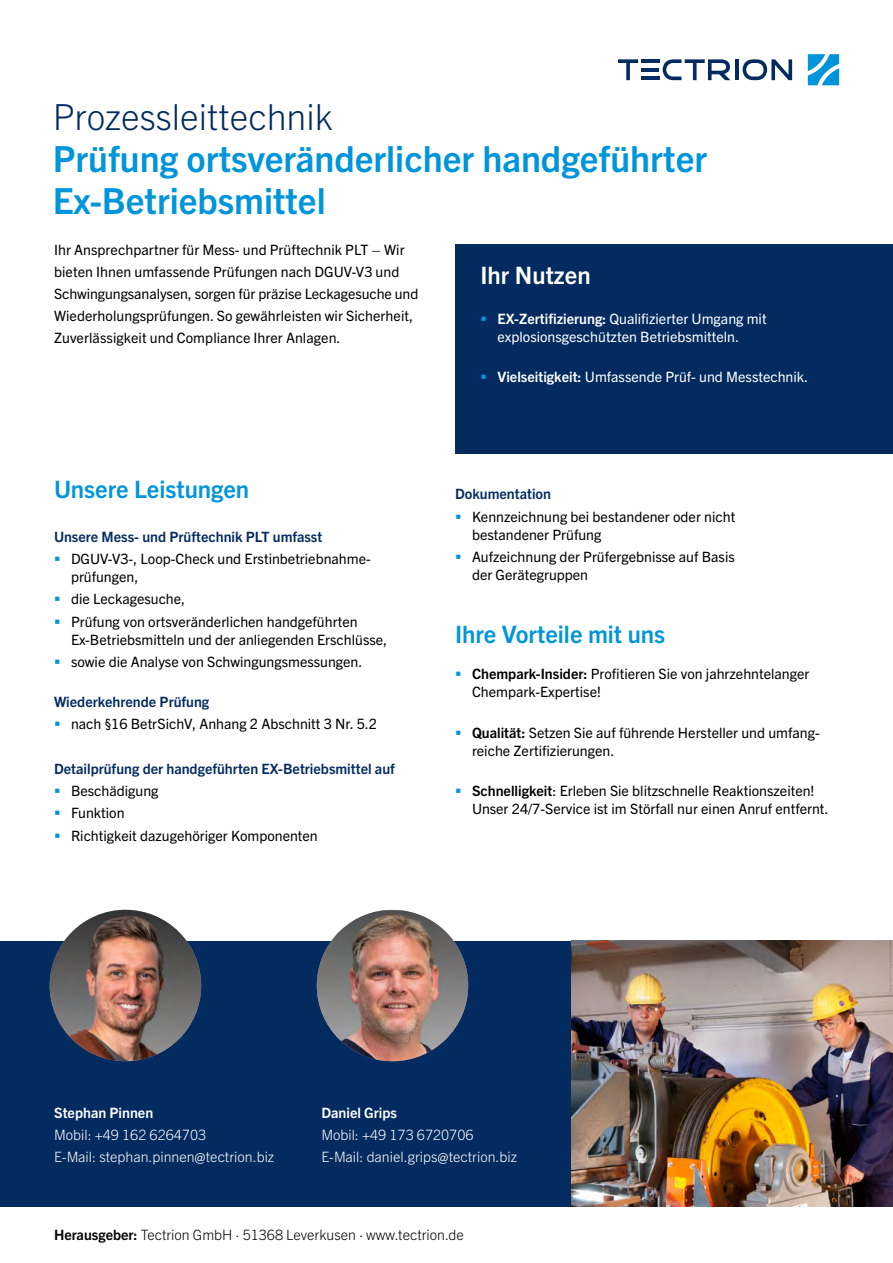
<style>
.page{position:relative;width:893px;height:1263px;background:#fff}
.page>*{position:absolute;margin:0;border:0;box-sizing:border-box;transform-origin:0 0}
.t1{font:700 36px/42px "Trade Gothic Next LT Pro";color:#0095db}
.t2{font:300 36px "Trade Gothic Next LT Pro";color:#042b60}
.t3{font:700 24px "Trade Gothic Next LT Pro";color:#0095db}
.t4{font:700 24px "Trade Gothic Next LT Pro";color:#fff}
.t5{font:14.25px/18px "Trade Gothic Next LT Pro";color:#000}
.t6{font:14.25px/18px "Trade Gothic Next LT Pro";color:#fff}
.t7{font:300 14.25px "Trade Gothic Next LT Pro";color:#fff}
.Liste{font:700 14.25px "Trade Gothic Next LT Pro";color:#042b60}
.t8{font:300 14.25px "Trade Gothic Next LT Pro";color:#000}
.Fließtext{font:700 14.25px "Trade Gothic Next LT Pro";color:#042b60}
.t9{font:700 14.25px "Trade Gothic Next LT Pro";color:#fff}
.s1{font-weight:700}
</style>
<div class="page">
<svg style="left:808px;top:54px;width:31px;height:31px"></svg>
<svg style="left:618px;top:59px;width:20px;height:21px"></svg>
<svg style="left:663px;top:59px;width:67px;height:21px"></svg>
<hr style="left:735px;top:59px;width:3px;height:21px;background:#042b60">
<svg style="left:743px;top:59px;width:49px;height:21px"></svg>
<hr style="left:641px;top:68px;width:18px;height:3px;background:#042b60">
<hr style="left:641px;top:59px;width:18px;height:4px;background:#042b60">
<hr style="left:641px;top:77px;width:18px;height:3px;background:#042b60">
<div style="left:455px;top:244px;width:438px;height:210px;background:#042b60"></div>
<div style="left:0;top:941px;width:893px;height:265px;background:#042b60"></div>
<img style="left:572px;top:941px;width:321px;height:265px">
<img style="left:317px;top:910px;width:151px;height:151px">
<img style="left:50px;top:910px;width:151px;height:151px;border-radius:76px">
<p class="t2" style="left:53px;top:92px;width:282px">Prozessleittechnik</p>
<p class="t1" style="left:53px;top:135px;width:656px">Prüfung ortsveränderlicher handgeführter<br>Ex-Betriebsmittel</p>
<p class="t5" style="left:54px;top:238px;width:366px;line-height:22.2px">Ihr Ansprechpartner für Mess- und Prüftechnik PLT – Wir bieten Ihnen umfassende Prüfungen nach DGUV-V3 und Schwingungsanalysen, sorgen für präzise Leckagesuche und Wiederholungsprüfungen. So gewährleisten wir Sicherheit, Zuverlässigkeit und Compliance Ihrer Anlagen.</p>
<p class="t3" style="left:54px;top:473px;width:197px">Unsere Leistungen</p>
<p class="Fließtext" style="left:54px;top:527px;width:270px">Unsere Mess- und Prüftechnik PLT umfasst</p>
<p class="t5" style="left:71px;top:549px;width:300px">DGUV-V3-, Loop-Check und Erstinbetriebnahme&shy;prüfungen,</p>
<p class="t5" style="left:71px;top:589px;width:116px">die Leckagesuche,</p>
<p class="t5" style="left:71px;top:611px;width:318px">Prüfung von ortsveränderlichen handgeführten<br>Ex-Betriebsmitteln und der anliegenden Erschlüsse,</p>
<p class="t5" style="left:71px;top:652px;width:293px">sowie die Analyse von Schwingungsmessungen.</p>
<p class="Fließtext" style="left:54px;top:692px;width:157px">Wiederkehrende Prüfung</p>
<p class="t5" style="left:71px;top:714px;width:308px">nach §16 BetrSichV, Anhang 2 Abschnitt 3 Nr. 5.2</p>
<p class="Liste" style="left:54px;top:759px;width:342px">Detailprüfung der handgeführten EX-Betriebsmittel auf</p>
<p class="t5" style="left:71px;top:781px;width:89px">Beschädigung</p>
<p class="t5" style="left:71px;top:803px;width:55px">Funktion</p>
<p class="t5" style="left:71px;top:825px;width:248px">Richtigkeit dazugehöriger Komponenten</p>
<p class="t4" style="left:480px;top:258px;width:112px">Ihr Nutzen</p>
<p class="t6" style="left:497px;top:309px;width:271px"><span class="s1">EX-Zertifizierung:</span> Qualifizierter Umgang mit explosionsgeschützten Betriebsmitteln.</p>
<p class="t6" style="left:497px;top:367px;width:312px"><span class="s1">Vielseitigkeit:</span> Umfassende Prüf- und Messtechnik.</p>
<p class="Liste" style="left:455px;top:484px;width:98px">Dokumentation</p>
<p class="t5" style="left:472px;top:506px;width:265px">Kennzeichnung bei bestandener oder nicht bestandener Prüfung</p>
<p class="t5" style="left:472px;top:547px;width:264px">Aufzeichnung der Prüfergebnisse auf Basis der Gerätegruppen</p>
<p class="t3" style="left:455px;top:618px;width:212px">Ihre Vorteile mit uns</p>
<p class="t5" style="left:472px;top:664px;width:339px"><span class="s1">Chempark-Insider:</span> Profitieren Sie von jahrzehntelanger<br>Chempark-Expertise!</p>
<p class="t5" style="left:472px;top:723px;width:348px"><span class="s1">Qualität:</span> Setzen Sie auf führende Hersteller und umfang&shy;reiche Zertifizierungen.</p>
<p class="t5" style="left:472px;top:781px;width:358px"><span class="s1">Schnelligkeit</span>: Erleben Sie blitzschnelle Reaktionszeiten!<br>Unser 24/7-Service ist im Störfall nur einen Anruf entfernt.</p>
<p class="t9" style="left:54px;top:1103px;width:101px">Stephan Pinnen</p>
<p class="t7" style="left:54px;top:1125px;width:154px">Mobil: +49 162 6264703</p>
<p class="t7" style="left:54px;top:1147px;width:222px">E-Mail: stephan.pinnen@tectrion.biz</p>
<p class="t9" style="left:321px;top:1103px;width:77px">Daniel Grips</p>
<p class="t7" style="left:321px;top:1125px;width:154px">Mobil: +49 173 6720706</p>
<p class="t7" style="left:321px;top:1147px;width:197px">E-Mail: daniel.grips@tectrion.biz</p>
<p class="t8" style="left:54px;top:1224px;width:411px"><span class="s1">Herausgeber:</span> Tectrion GmbH · 51368 Leverkusen · www.tectrion.de</p>
</div>
